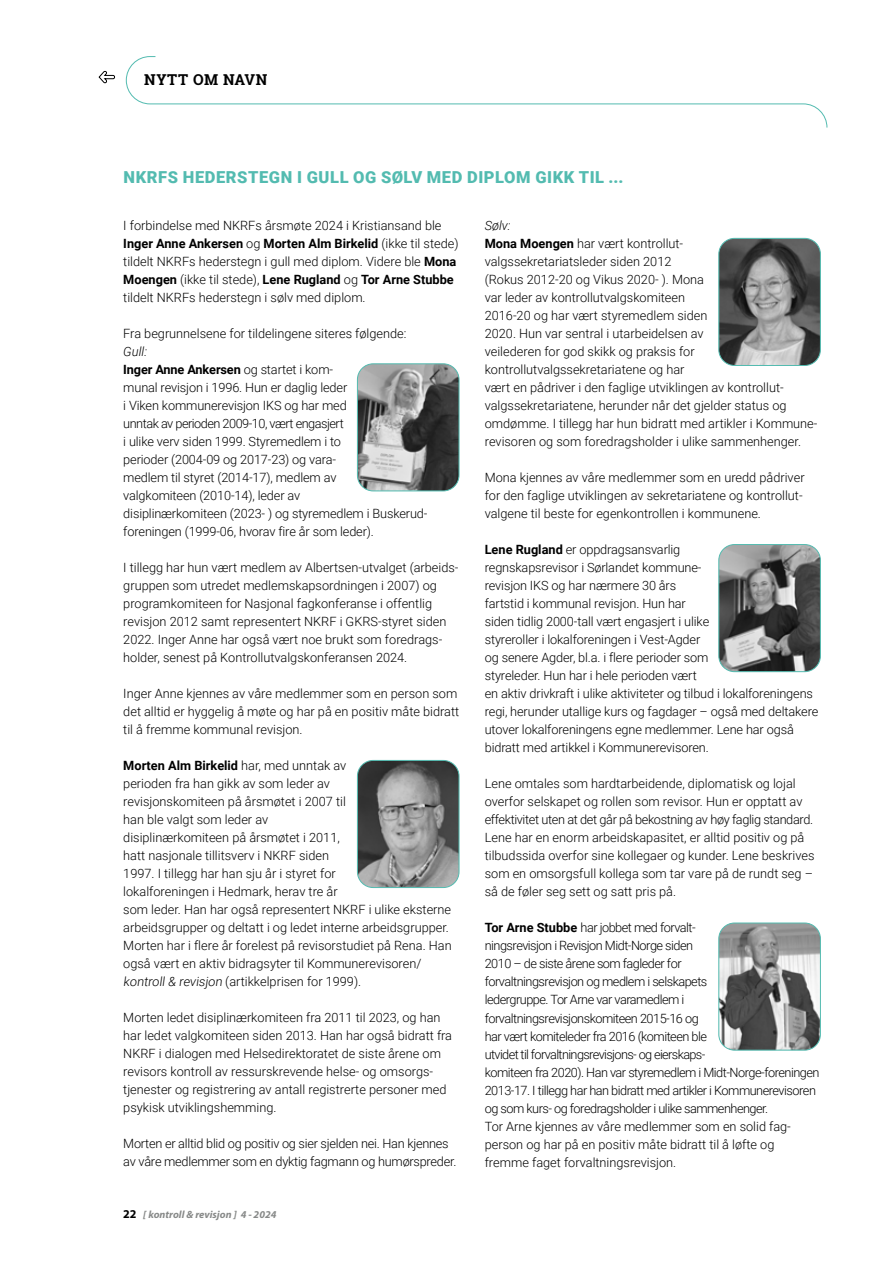
<style>
.page{position:relative;width:893px;height:1263px;background:#fff}
.page>*{position:absolute;margin:0;border:0;box-sizing:border-box;transform-origin:0 0}
.t1{font:900 16.5px "Roboto";letter-spacing:.035em;color:#53bbb0}
.t2{font:700 15px "Roboto Slab";letter-spacing:.04em;color:#000}
.t3{font:300 12.75px/18px "Roboto";color:#000}
.t4{font:300 12.75px/18px "Roboto";letter-spacing:-.04em;color:#000}
.t5{font:300 12.75px/18px "Roboto";letter-spacing:-.02em;color:#000}
.t6{font:italic 700 10.5px "Myriad Pro";color:#878988}
.s1{font-weight:700}
.s2{font-style:italic}
.s3{font-style:normal;font-size:12px;color:#000}
</style>
<div class="page">
<svg style="left:126px;top:56px;width:702px;height:72px"></svg>
<img style="left:357px;top:364px;width:102px;height:127px">
<div style="left:357px;top:364px;width:102px;height:127px;border:1px solid #53bbb0;border-radius:16px"></div>
<img style="left:719px;top:238px;width:101px;height:127px">
<div style="left:719px;top:238px;width:102px;height:128px;border:1px solid #53bbb0;border-radius:16px"></div>
<img style="left:719px;top:544px;width:101px;height:128px">
<div style="left:719px;top:544px;width:102px;height:128px;border:1px solid #53bbb0;border-radius:16px"></div>
<img style="left:719px;top:923px;width:101px;height:127px">
<div style="left:719px;top:923px;width:102px;height:127px;border:1px solid #53bbb0;border-radius:16px"></div>
<img style="left:357px;top:760px;width:102px;height:127px">
<div style="left:357px;top:760px;width:102px;height:128px;border:1px solid #53bbb0;border-radius:16px"></div>
<p class="t2" style="left:144px;top:69px;width:125px">NYTT OM NAVN</p>
<p class="t1" style="left:124px;top:166px;width:501px">NKRFS HEDERSTEGN I GULL OG SØLV MED DIPLOM GIKK TIL ...</p>
<p class="t3" style="left:123px;top:216px;width:337px">I forbindelse med NKRFs årsmøte 2024 i Kristiansand ble <span class="s1">Inger Anne Ankersen</span> og <span class="s1">Morten Alm Birkelid</span> (ikke til stede) tildelt NKRFs hederstegn i gull med diplom. Videre ble <span class="s1">Mona Moengen</span> (ikke til stede), <span class="s1">Lene Rugland</span> og <span class="s1">Tor Arne Stubbe </span>tildelt NKRFs hederstegn i sølv med diplom.</p>
<p class="t3" style="left:123px;top:324px;width:285px">Fra begrunnelsene for tildelingene siteres følgende:</p>
<p class="t3" style="left:123px;top:342px;width:305px"><span class="s2">Gull:<br></span><span class="s1">Inger Anne Ankersen</span> og startet i kom-<br>munal revisjon i 1996. Hun er daglig leder<br>i Viken kommunerevisjon IKS og har med<br>unntak av perioden 2009-10, vært engasjert<br>i ulike verv siden 1999. Styremedlem i to<br>perioder (2004-09 og 2017-23) og vara-<br>medlem til styret (2014-17), medlem av<br>valgkomiteen (2010-14), leder av<br>disiplinærkomiteen (2023- ) og styremedlem i Buskerud&shy;foreningen (1999-06, hvorav fire år som leder).</p>
<p class="t3" style="left:123px;top:558px;width:337px">I tillegg har hun vært medlem av Albertsen-utvalget (arbeids&shy;gruppen som utredet medlemskapsordningen i 2007) og programkomiteen for Nasjonal fagkonferanse i offentlig revisjon 2012 samt representert NKRF i GKRS-styret siden 2022. Inger Anne har også vært noe brukt som foredrags&shy;holder, senest på Kontrollutvalgskonferansen 2024.</p>
<p class="t3" style="left:123px;top:684px;width:337px">Inger Anne kjennes av våre medlemmer som en person som det alltid er hyggelig å møte og har på en positiv måte bidratt til å fremme kommunal revisjon.</p>
<p class="t3" style="left:123px;top:756px;width:330px"><span class="s1">Morten Alm Birkelid</span> har, med unntak av<br>perioden fra han gikk av som leder av<br>revisjonskomiteen på årsmøtet i 2007 til<br>han ble valgt som leder av<br>disiplinærkomiteen på årsmøtet i 2011,<br>hatt nasjonale tillitsverv i NKRF siden<br>1997. I tillegg har han sju år i styret for<br>lokalforeningen i Hedmark, herav tre år<br>som leder. Han har også representert NKRF i ulike eksterne arbeidsgrupper og deltatt i og ledet interne arbeidsgrupper.<br>Morten har i flere år forelest på revisorstudiet på Rena. Han også vært en aktiv bidragsyter til Kommunerevisoren/ kontroll&amp; revisjon (artikkelprisen for 1999).</p>
<p class="t3" style="left:123px;top:1008px;width:330px">Morten ledet disiplinærkomiteen fra 2011 til 2023, og han har ledet valgkomiteen siden 2013. Han har også bidratt fra NKRF i dialogen med Helsedirektoratet de siste årene om revisors kontroll av ressurskrevende helse- og omsorgs&shy;tjenester og registrering av antall registrerte personer med psykisk utviklingshemming.</p>
<p class="t5" style="left:123px;top:1134px;width:335px">Morten er alltid blid og positiv og sier sjelden nei. Han kjennes av våre medlemmer som en dyktig fagmann og humørspreder.</p>
<p class="t3" style="left:485px;top:216px;width:334px"><span class="s2">Sølv:<br></span><span class="s1">Mona Moengen</span> har vært kontrollut-<br>valgssekretariatsleder siden 2012<br>(Rokus 2012-20 og Vikus 2020- ). Mona<br>var leder av kontrollutvalgskomiteen<br>2016-20 og har vært styremedlem siden<br>2020. Hun var sentral i utarbeidelsen av<br>veilederen for god skikk og praksis for kontrollutvalgssekretariatene og har<br>vært en pådriver i den faglige utviklingen av kontrollut&shy;valgssekretariatene, herunder når det gjelder status og omdømme. I tillegg har hun bidratt med artikler i Kommune&shy;revisoren og som foredragsholder i ulike sammenhenger.</p>
<p class="t3" style="left:485px;top:468px;width:321px">Mona kjennes av våre medlemmer som en uredd pådriver for den faglige utviklingen av sekretariatene og kontrollut&shy;valgene til beste for egenkontrollen i kommunene.</p>
<p class="t3" style="left:485px;top:540px;width:335px"><span class="s1">Lene Rugland</span> er oppdragsansvarlig<br>regnskapsrevisor i Sørlandet kommune-<br>revisjon IKS og har nærmere 30 års<br>fartstid i kommunal revisjon. Hun har<br>siden tidlig 2000-tall vært engasjert i ulike<br>styreroller i lokalforeningen i Vest-Agder<br>og senere Agder, bl.a. i flere perioder som<br>styreleder. Hun har i hele perioden vært<br>en aktiv drivkraft i ulike aktiviteter og tilbud i lokalforeningens regi, herunder utallige kurs og fagdager – også med deltakere utover lokalforeningens egne medlemmer. Lene har også bidratt med artikkel i Kommunerevisoren.</p>
<p class="t3" style="left:485px;top:774px;width:331px">Lene omtales som hardtarbeidende, diplomatisk og lojal overfor selskapet og rollen som revisor. Hun er opptatt av effektivitet uten at det går på bekostning av høy faglig standard.<br>Lene har en enorm arbeidskapasitet, er alltid positiv og på tilbudssida overfor sine kollegaer og kunder. Lene beskrives som en omsorgsfull kollega som tar vare på de rundt seg – så de føler seg sett og satt pris på.</p>
<p class="t4" style="left:485px;top:918px;width:336px"><span class="s1">Tor Arne Stubbe</span> har jobbet med forvalt-<br>ningsrevisjon i Revisjon Midt-Norge siden<br>2010 – de siste årene som fagleder for<br>forvaltningsrevisjon og medlem i selskapets<br>ledergruppe. Tor Arne var varamedlem i forvaltningsrevisjonskomiteen 2015-16 og<br>har vært komiteleder fra 2016 (komiteen ble<br>utvidet til forvaltningsrevisjons- og eierskaps-<br>komiteen fra 2020). Han var styremedlem i Midt-Norge-foreningen 2013-17. I tillegg har han bidratt med artikler i Kommunerevisoren og som kurs- og foredragsholder i ulike sammenhenger.<br>Tor Arne kjennes av våre medlemmer som en solid fag&shy;person og har på en positiv måte bidratt til å løfte og fremme faget forvaltningsrevisjon.</p>
<p class="t6" style="left:123px;top:1208px;width:155px"><span class="s3">22</span> [ kontroll &amp; revisjon ] 4 - 2024</p>
</div>
